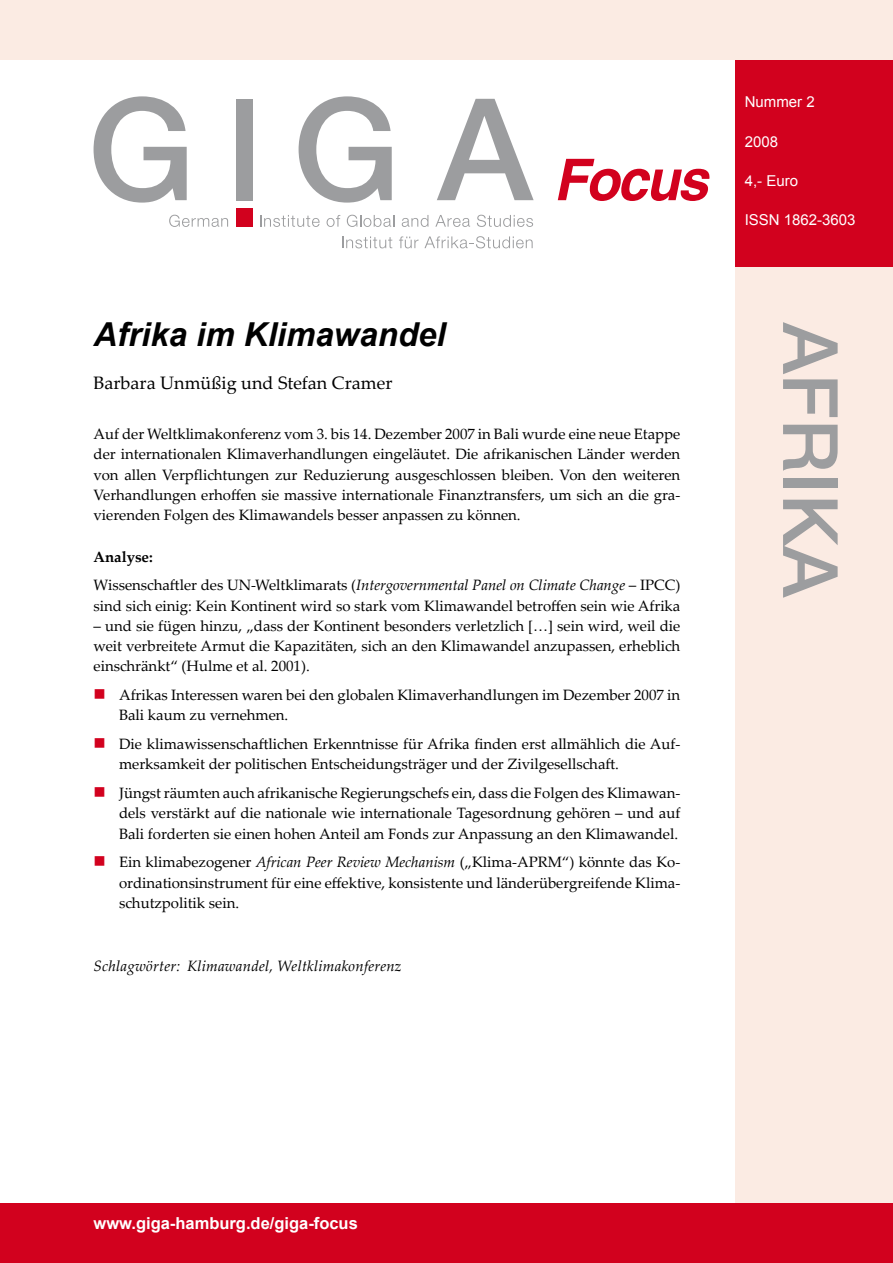
<style>
.page{position:relative;width:893px;height:1263px;background:#fff}
.page>*{position:absolute;margin:0;border:0;box-sizing:border-box;transform-origin:0 0}
.t1{font:italic 700 33px "Arial";color:#000}
.t2{font:18px "Palatino Linotype";color:#000}
.t3{font:700 16.5px "Arial";color:#fff}
.t4{font:16.5px "Wingdings";color:#d2011e}
.t5{font:15px/20.2px "Palatino Linotype";letter-spacing:-.005em;color:#000;text-align:justify}
.t6{font:italic 15px "Palatino Linotype";letter-spacing:.015em;color:#000}
.t7{font:15px "Arial";color:#fff}
.s1{font-weight:700}
.s2{font-style:italic}
</style>
<div class="page">
<div style="left:736px;top:60px;width:157px;height:207px;background:#d2011e"></div>
<div style="left:736px;top:268px;width:157px;height:995px;background:#fbebe3"></div>
<div style="left:0;top:1203px;width:893px;height:60px;background:#d2011e"></div>
<div style="left:0;top:0;width:893px;height:60px;background:#fbebe3"></div>
<svg style="left:783px;top:322px;width:55px;height:95px"></svg>
<svg style="left:783px;top:425px;width:55px;height:46px"></svg>
<div style="left:783px;top:478px;width:55px;height:10px;background:#9c9d9f"></div>
<svg style="left:783px;top:500px;width:55px;height:98px"></svg>
<svg style="left:169px;top:215px;width:59px;height:12px"></svg>
<svg style="left:260px;top:215px;width:60px;height:12px"></svg>
<svg style="left:327px;top:215px;width:13px;height:12px"></svg>
<svg style="left:347px;top:215px;width:47px;height:12px"></svg>
<svg style="left:402px;top:215px;width:26px;height:12px"></svg>
<svg style="left:435px;top:215px;width:35px;height:12px"></svg>
<svg style="left:477px;top:215px;width:56px;height:12px"></svg>
<svg style="left:342px;top:236px;width:50px;height:12px"></svg>
<svg style="left:399px;top:236px;width:134px;height:12px"></svg>
<div style="left:236px;top:99px;width:16px;height:101px;background:#9c9d9f"></div>
<svg style="left:94px;top:96px;width:93px;height:107px"></svg>
<svg style="left:299px;top:96px;width:93px;height:107px"></svg>
<svg style="left:437px;top:99px;width:97px;height:101px"></svg>
<div style="left:236px;top:209px;width:16px;height:18px;background:#d2011e"></div>
<svg style="left:558px;top:159px;width:152px;height:42px"></svg>
<h1 class="t1" style="left:94px;top:312px;width:354px">Afrika im Klimawandel</h1>
<p class="t2" style="left:94px;top:370px;width:300px">Barbara Unmüßig und Stefan Cramer</p>
<p class="t5" style="left:94px;top:423px;width:588px">Auf der Weltklimakonferenz vom 3. bis 14. Dezember 2007 in Bali wurde eine neue Etappe der internationalen Klimaverhandlungen eingeläutet. Die afrikanischen Länder werden von allen Verpflichtungen zur Reduzierung ausgeschlossen bleiben. Von den weiteren Verhandlungen erhoffen sie massive internationale Finanztransfers, um sich an die gra&shy;vierenden Folgen des Klimawandels besser anpassen zu können.</p>
<p class="t5" style="left:94px;top:541px;width:588px;line-height:28.8px"><span class="s1">Analyse:<br></span>Wissenschaftler des UN-Weltklimarats (<span class="s2">Intergovernmental Panel on Climate Change</span> – IPCC)</p>
<p class="t5" style="left:94px;top:595px;width:588px">sind sich einig: Kein Kontinent wird so stark vom Klimawandel betroffen sein wie Afrika</p>
<p class="t5" style="left:94px;top:615px;width:588px">– und sie fügen hinzu, „dass der Kontinent besonders verletzlich […] sein wird, weil die weit verbreitete Armut die Kapazitäten, sich an den Klimawandel anzupassen, erheblich einschränkt“ (Hulme et al. 2001).</p>
<p class="t5" style="left:119px;top:684px;width:563px">Afrikas Interessen waren bei den globalen Klimaverhandlungen im Dezember 2007 in<br>Bali kaum zu vernehmen.</p>
<p class="t5" style="left:119px;top:733px;width:563px">Die klimawissenschaftlichen Erkenntnisse für Afrika finden erst allmählich die Auf&shy;merksamkeit der politischen Entscheidungsträger und der Zivilgesellschaft.</p>
<p class="t5" style="left:119px;top:782px;width:563px">Jüngst räumten auch afrikanische Regierungschefs ein, dass die Folgen des Klimawan&shy;dels verstärkt auf die nationale wie internationale Tagesordnung gehören – und auf Bali forderten sie einen hohen Anteil am Fonds zur Anpassung an den Klimawandel.</p>
<p class="t5" style="left:119px;top:851px;width:563px">Ein klimabezogener <span class="s2">African Peer Review Mechanism</span> („Klima-APRM“) könnte das Ko&shy;ordinationsinstrument für eine effektive, konsistente und länderübergreifende Klima&shy;schutzpolitik sein.</p>
<p class="t4" style="left:94px;top:685px;width:14px">■</p>
<p class="t4" style="left:94px;top:734px;width:14px">■</p>
<p class="t4" style="left:94px;top:783px;width:14px">■</p>
<p class="t4" style="left:94px;top:852px;width:14px">■</p>
<p class="t6" style="left:94px;top:955px;width:310px">Schlagwörter: Klimawandel, Weltklimakonferenz</p>
<p class="t7" style="left:745px;top:92px;width:72px">Nummer 2</p>
<p class="t7" style="left:745px;top:131px;width:35px">2008</p>
<p class="t7" style="left:745px;top:171px;width:55px">4,- Euro</p>
<p class="t7" style="left:745px;top:210px;width:112px">ISSN 1862-3603</p>
<p class="t3" style="left:94px;top:1212px;width:266px">www.giga-hamburg.de/giga-focus</p>
</div>
